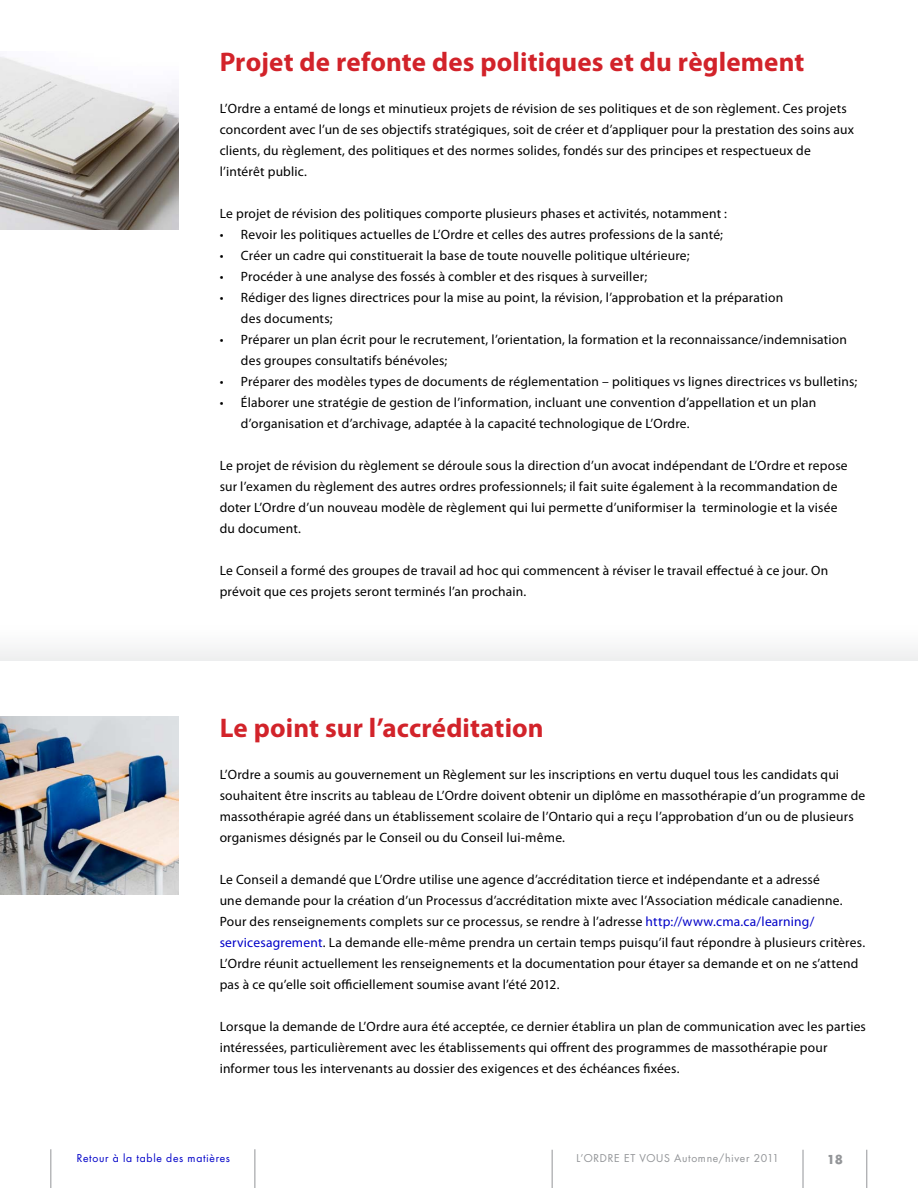
<style>
.page{position:relative;width:918px;height:1188px;background:#fff}
.page>*{position:absolute;margin:0;border:0;box-sizing:border-box;transform-origin:0 0}
.t1{font:700 27px "Myriad Pro";letter-spacing:.005em;color:#d2232a}
.t2{font:13.5px/21px "Myriad Pro";letter-spacing:.015em;color:#000}
.t3{font:700 12px "Futura LT";color:#939598}
.t4{font:10.5px "Futura LT";letter-spacing:.06em;color:#939598}
.t5{font:10.5px "Futura LT";letter-spacing:.065em;color:#0000c8}
.s1{color:#0000c8}
</style>
<div class="page">
<hr style="left:867px;top:1150px;width:1px;height:38px;background:#939598">
<hr style="left:803px;top:1150px;width:1px;height:38px;background:#939598">
<hr style="left:552px;top:1150px;width:1px;height:38px;background:#939598">
<hr style="left:51px;top:1149px;width:1px;height:39px;background:#939598">
<hr style="left:255px;top:1149px;width:1px;height:39px;background:#939598">
<div style="left:0;top:618px;width:918px;height:43px;background:#f9f9fa"></div>
<img style="left:0;top:56px;width:179px;height:174px">
<img style="left:0;top:716px;width:179px;height:179px">
<h1 class="t1" style="left:220px;top:45px;width:586px">Projet de refonte des politiques et du règlement</h1>
<p class="t2" style="left:220px;top:98px;width:636px">L’Ordre a entamé de longs et minutieux projets de révision de ses politiques et de son règlement. Ces projets concordent avec l’un de ses objectifs stratégiques, soit de créer et d’appliquer pour la prestation des soins aux clients, du règlement, des politiques et des normes solides, fondés sur des principes et respectueux de l’intérêt public.</p>
<p class="t2" style="left:220px;top:203px;width:509px">Le projet de révision des politiques comporte plusieurs phases et activités, notamment :</p>
<p class="t2" style="left:220px;top:224px;width:505px">• Revoir les politiques actuelles de L’Ordre et celles des autres professions de la santé;</p>
<p class="t2" style="left:220px;top:245px;width:471px">• Créer un cadre qui constituerait la base de toute nouvelle politique ultérieure;</p>
<p class="t2" style="left:220px;top:266px;width:429px">• Procéder à une analyse des fossés à combler et des risques à surveiller;</p>
<p class="t2" style="left:241px;top:287px;width:544px;text-indent:-21px">• Rédiger des lignes directrices pour la mise au point, la révision, l’approbation et la préparation des documents;</p>
<p class="t2" style="left:241px;top:329px;width:608px;text-indent:-21px">• Préparer un plan écrit pour le recrutement, l’orientation, la formation et la reconnaissance/indemnisation des groupes consultatifs bénévoles;</p>
<p class="t2" style="left:220px;top:371px;width:639px">• Préparer des modèles types de documents de réglementation – politiques vs lignes directrices vs bulletins;</p>
<p class="t2" style="left:241px;top:392px;width:577px;text-indent:-21px">• Élaborer une stratégie de gestion de l’information, incluant une convention d’appellation et un plan d’organisation et d’archivage, adaptée à la capacité technologique de L’Ordre.</p>
<p class="t2" style="left:220px;top:455px;width:630px">Le projet de révision du règlement se déroule sous la direction d’un avocat indépendant de L’Ordre et repose sur l’examen du règlement des autres ordres professionnels; il fait suite également à la recommandation de doter L’Ordre d’un nouveau modèle de règlement qui lui permette d’uniformiser la terminologie et la visée du document.</p>
<p class="t2" style="left:220px;top:560px;width:610px">Le Conseil a formé des groupes de travail ad hoc qui commencent à réviser le travail effectué à ce jour. On prévoit que ces projets seront terminés l’an prochain.</p>
<h1 class="t1" style="left:220px;top:711px;width:326px">Le point sur l’accréditation</h1>
<p class="t2" style="left:220px;top:764px;width:647px">L’Ordre a soumis au gouvernement un Règlement sur les inscriptions en vertu duquel tous les candidats qui souhaitent être inscrits au tableau de L’Ordre doivent obtenir un diplôme en massothérapie d’un programme de massothérapie agréé dans un établissement scolaire de l’Ontario qui a reçu l’approbation d’un ou de plusieurs organismes désignés par le Conseil ou du Conseil lui-même.</p>
<p class="t2" style="left:220px;top:869px;width:647px">Le Conseil a demandé que L’Ordre utilise une agence d’accréditation tierce et indépendante et a adressé<br>une demande pour la création d’un Processus d’accréditation mixte avec l’Association médicale canadienne.<br>Pour des renseignements complets sur ce processus, se rendre à l’adresse <span class="s1">http://www.cma.ca/learning/ servicesagrement</span>. La demande elle-même prendra un certain temps puisqu’il faut répondre à plusieurs critères.<br>L’Ordre réunit actuellement les renseignements et la documentation pour étayer sa demande et on ne s’attend pas à ce qu’elle soit officiellement soumise avant l’été 2012.</p>
<p class="t2" style="left:220px;top:1016px;width:648px">Lorsque la demande de L’Ordre aura été acceptée, ce dernier établira un plan de communication avec les parties intéressées, particulièrement avec les établissements qui offrent des programmes de massothérapie pour informer tous les intervenants au dossier des exigences et des échéances fixées.</p>
<p class="t5" style="left:77px;top:1152px;width:155px">Retour à la table des matières</p>
<p class="t4" style="left:576px;top:1152px;width:204px">L’ORDRE ET VOUS Automne/hiver 2011</p>
<p class="t3" style="left:827px;top:1151px;width:18px">18</p>
</div>
